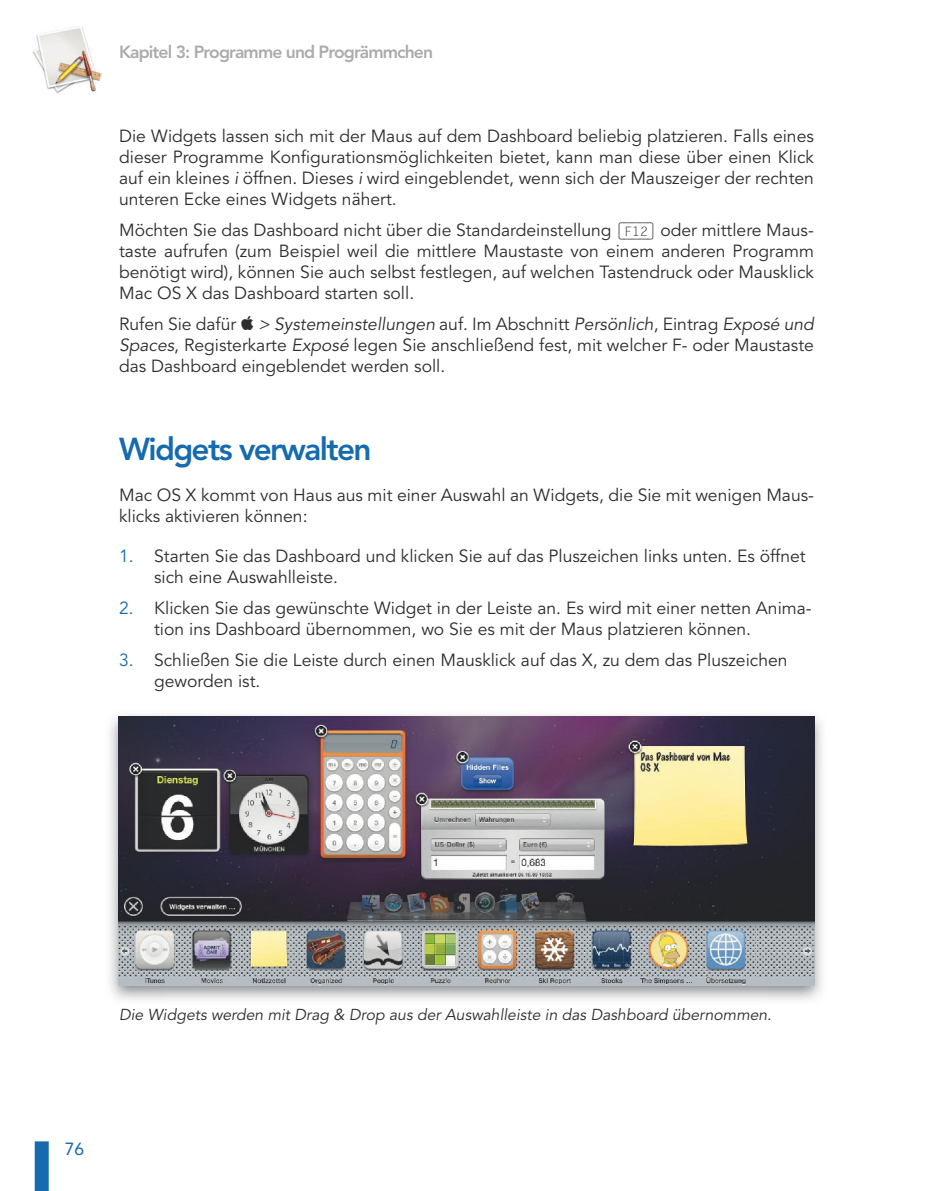
<style>
.page{position:relative;width:943px;height:1191px;background:#fff}
.page>*{position:absolute;margin:0;border:0;box-sizing:border-box;transform-origin:0 0}
.t1{font:800 31.5px "Avenir";letter-spacing:-.05em;color:#166bae}
.t2{font:17.5px/21px "Avenir";color:#2d2c2e}
.t3{font:800 17.5px "Avenir";letter-spacing:-.05em;color:#aaacaa}
.t4{font:17.5px "Avenir";color:#166bae}
.t5{font:italic 15.75px "Avenir";color:#2d2c2e}
.s1{font-style:italic}
.s2{font-family:"Keyboard 90"}
.s3{color:#166bae}
</style>
<div class="page">
<div style="left:35px;top:1141px;width:14px;height:50px;background:#166bae"></div>
<img style="left:33px;top:26px;width:68px;height:67px">
<img style="left:110px;top:715px;width:713px;height:52px">
<img style="left:109px;top:767px;width:55px;height:233px">
<img style="left:766px;top:767px;width:57px;height:233px">
<img style="left:119px;top:717px;width:695px;height:269px">
<p class="t3" style="left:119px;top:42px;width:315px">Kapitel 3: Programme und Progrämmchen</p>
<p class="t2" style="left:119px;top:126px;width:696px;text-align:justify">Die Widgets lassen sich mit der Maus auf dem Dashboard beliebig platzieren. Falls eines dieser Programme Konfigurationsmöglichkeiten bietet, kann man diese über einen Klick auf ein kleines <span class="s1">i</span> öffnen. Dieses <span class="s1">i</span> wird eingeblendet, wenn sich der Mauszeiger der rechten unteren Ecke eines Widgets nähert.</p>
<p class="t2" style="left:119px;top:220px;width:696px;text-align:justify">Möchten Sie das Dashboard nicht über die Standardeinstellung <span class="s2">(F12)</span> oder mittlere Maus&shy;taste aufrufen (zum Beispiel weil die mittlere Maustaste von einem anderen Programm benötigt wird), können Sie auch selbst festlegen, auf welchen Tastendruck oder Mausklick Mac OS X das Dashboard starten soll.</p>
<p class="t2" style="left:119px;top:314px;width:119px">Rufen Sie dafür</p>
<p class="t2" style="left:119px;top:314px;width:696px;text-align:justify;text-indent:139px"><span class="s1">&gt; Systemeinstellungen</span> auf. Im Abschnitt <span class="s1">Persönlich</span>, Eintrag <span class="s1">Exposé und Spaces</span>, Registerkarte <span class="s1">Exposé</span> legen Sie anschließend fest, mit welcher F- oder Maustaste das Dashboard eingeblendet werden soll.</p>
<h1 class="t1" style="left:119px;top:430px;width:254px">Widgets verwalten</h1>
<p class="t2" style="left:119px;top:484px;width:696px">Mac OS X kommt von Haus aus mit einer Auswahl an Widgets, die Sie mit wenigen Maus&shy;klicks aktivieren können:</p>
<p class="t2" style="left:154px;top:546px;width:653px;text-indent:-35px"><span class="s3">1.</span> Starten Sie das Dashboard und klicken Sie auf das Pluszeichen links unten. Es öffnet sich eine Auswahlleiste.</p>
<p class="t2" style="left:154px;top:598px;width:659px;text-indent:-35px"><span class="s3">2.</span> Klicken Sie das gewünschte Widget in der Leiste an. Es wird mit einer netten Anima&shy;tion ins Dashboard übernommen, wo Sie es mit der Maus platzieren können.</p>
<p class="t2" style="left:154px;top:650px;width:635px;text-indent:-35px"><span class="s3">3.</span> Schließen Sie die Leiste durch einen Mausklick auf das X, zu dem das Pluszeichen geworden ist.</p>
<p class="t5" style="left:119px;top:1005px;width:654px">Die Widgets werden mit Drag &amp; Drop aus der Auswahlleiste in das Dashboard übernommen.</p>
<p class="t4" style="left:65px;top:1138px;width:21px">76</p>
</div>
